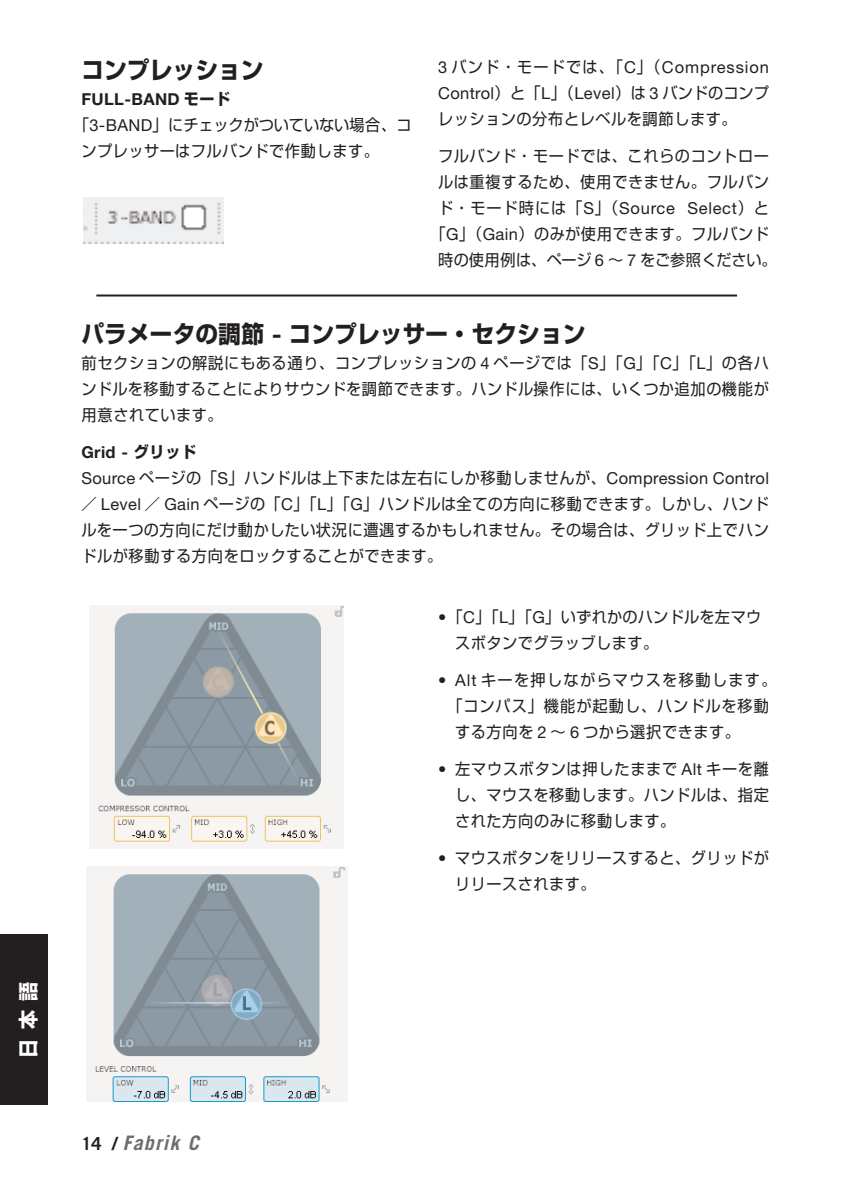
<style>
.page{position:relative;width:850px;height:1190px;background:#fff}
.page>*{position:absolute;margin:0;border:0;box-sizing:border-box;transform-origin:0 0}
.t1{font:700 24px "Shin Go";color:#231f20;scale:.95 1}
.t2{font:italic 700 20px "Trade Gothic";color:#6c6d70}
.t3{font:700 20px "Shin Go";color:#fff;scale:.95 1}
.t4{font:16.4px/26px "Helvetica Neue";letter-spacing:.03em;color:#231f20}
.t5{font:700 16.4px "Helvetica Neue";letter-spacing:.02em;color:#231f20}
.t6{font:16px/26px "Shin Go";letter-spacing:.03em;color:#231f20;scale:.95 1}
.t7{font:16px "Shin Go";letter-spacing:.085em;color:#231f20;scale:.95 1}
.t8{font:16px "Shin Go";letter-spacing:.055em;color:#231f20;scale:.95 1}
.s1{font-family:"Shin Go";font-size:16px}
.s2{font-family:"Helvetica Neue";font-size:16.4px}
.s3{font-family:"Helvetica Neue";font-size:24.8px}
.s4{font-style:normal;font-size:18px;color:#231f20}
</style>
<div class="page">
<div style="left:0;top:935px;width:47px;height:170px;background:#231f20"></div>
<img style="left:90px;top:606px;width:253px;height:242px">
<img style="left:86px;top:866px;width:261px;height:235px">
<img style="left:83px;top:198px;width:140px;height:46px">
<hr style="left:96px;top:295px;width:641px;height:2px;background:#231f20">
<p class="t3" style="left:21px;top:1058px;width:81px;rotate:-90deg">日本語</p>
<h1 class="t1" style="left:81px;top:61px;width:193px">コンプレッション</h1>
<p class="t5" style="left:81px;top:94px;width:150px">FULL-BAND <span class="s1">モード</span></p>
<p class="t6" style="left:81px;top:114px;width:349px;text-indent:-8px">「<span class="s2">3-BAND</span>」にチェックがついていない場合、コンプレッサーはフルバンドで作動します。</p>
<p class="t4" style="left:438px;top:55px;width:332px">3 <span class="s1">バンド・モードでは、「</span>C<span class="s1">」（</span>Compression<br>Control<span class="s1">）と「</span>L<span class="s1">」（</span>Level<span class="s1">）は</span> 3 <span class="s1">バンドのコンプ</span></p>
<p class="t6" style="left:438px;top:107px;width:316px">レッションの分布とレベルを調節します。</p>
<p class="t6" style="left:430px;top:144px;width:366px;text-align:center">フルバンド・モードでは、これらのコントロールは重複するため、使用できません。フルバンド・モード時には「<span class="s2">S</span>」（<span class="s2">Source Select</span>）と「<span class="s2">G</span>」（<span class="s2">Gain</span>）のみが使用できます。フルバンド時の使用例は、ページ <span class="s2">6</span> ～ <span class="s2">7</span> をご参照ください。</p>
<h1 class="t1" style="left:81px;top:325px;width:532px">パラメータの調節 <span class="s3">-</span> コンプレッサー・セクション</h1>
<p class="t6" style="left:81px;top:352px;width:725px;text-align:justify">前セクションの解説にもある通り、コンプレッションの <span class="s2">4</span> ページでは「<span class="s2">S</span>」「<span class="s2">G</span>」「<span class="s2">C</span>」「<span class="s2">L</span>」の各ハンドルを移動することによりサウンドを調節できます。ハンドル操作には、いくつか追加の機能が用意されています。</p>
<p class="t5" style="left:81px;top:446px;width:116px">Grid - <span class="s1">グリッド</span></p>
<p class="t6" style="left:81px;top:467px;width:725px;text-align:justify"><span class="s2">Source</span> ページの「<span class="s2">S</span>」ハンドルは上下または左右にしか移動しませんが、<span class="s2">Compression Control</span>／ <span class="s2">Level</span> ／ <span class="s2">Gain</span> ページの「<span class="s2">C</span>」「<span class="s2">L</span>」「<span class="s2">G</span>」ハンドルは全ての方向に移動できます。しかし、ハンドルを一つの方向にだけ動かしたい状況に遭遇するかもしれません。その場合は、グリッド上でハンドルが移動する方向をロックすることができます。</p>
<p class="t2" style="left:81px;top:1136px;width:123px"><span class="s4">14 /</span> Fabrik C</p>
<p class="t6" style="left:455px;top:605px;width:324px;text-indent:-17px"><span class="s2">•</span>「<span class="s2">C</span>」「<span class="s2">L</span>」「<span class="s2">G</span>」いずれかのハンドルを左マウスボタンでグラッブします。</p>
<p class="t7" style="left:438px;top:674px;width:358px"><span class="s2">• Alt</span> キーを押しながらマウスを移動します。</p>
<p class="t8" style="left:447px;top:700px;width:340px">「コンパス」機能が起動し、ハンドルを移動</p>
<p class="t6" style="left:455px;top:720px;width:301px">する方向を <span class="s2">2</span> ～ <span class="s2">6</span> つから選択できます。</p>
<p class="t6" style="left:455px;top:757px;width:332px;text-align:justify;text-indent:-17px"><span class="s2">•</span> 左マウスボタンは押したままで <span class="s2">Alt</span> キーを離し、マウスを移動します。ハンドルは、指定された方向のみに移動します。</p>
<p class="t6" style="left:455px;top:846px;width:332px;text-indent:-17px"><span class="s2">•</span> マウスボタンをリリースすると、グリッドがリリースされます。</p>
</div>
